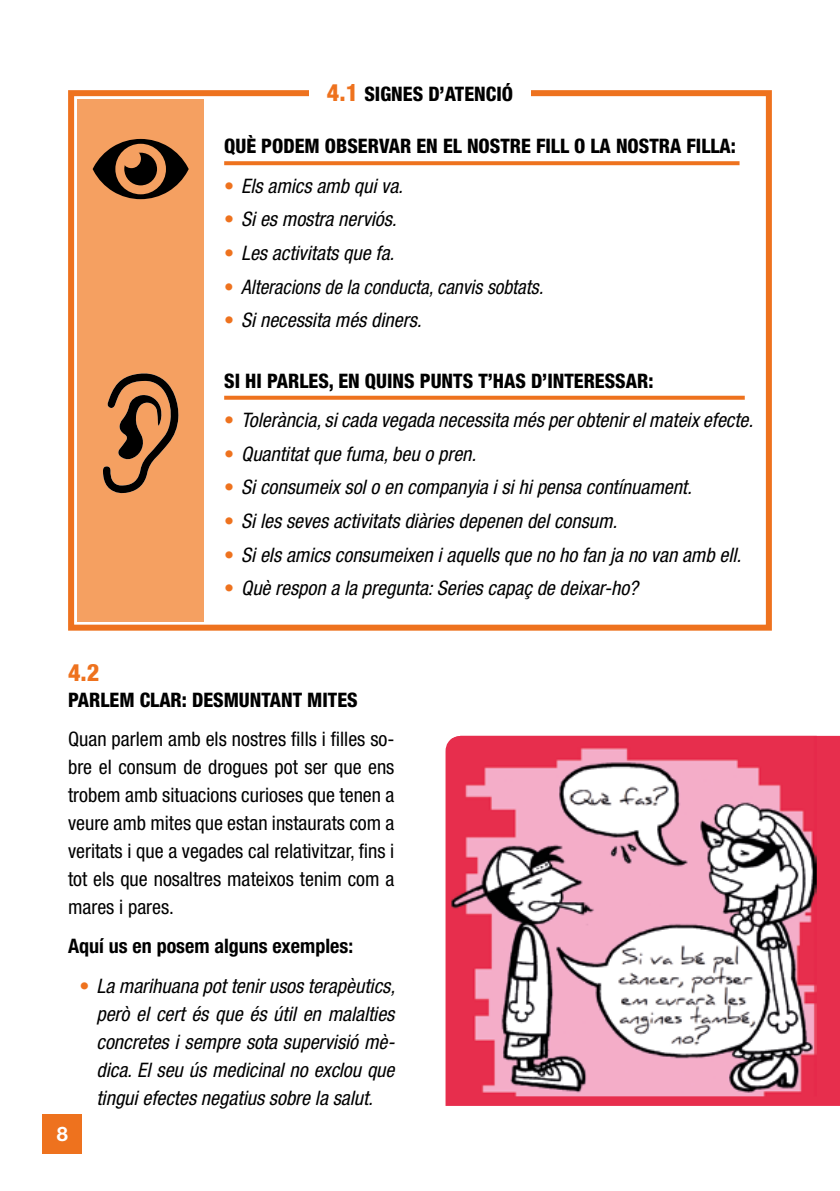
<style>
.page{position:relative;width:840px;height:1191px;background:#fff}
.page>*{position:absolute;margin:0;border:0;box-sizing:border-box;transform-origin:0 0}
.t1{font:800 condensed 24px "Helvetica Neue LT Std";color:#ee721e}
.t2{font:italic condensed 20px/28px "Helvetica Neue LT Std";color:#000;text-align:justify}
.t3{font:condensed 20px/28px "Helvetica Neue LT Std";color:#000;text-align:justify}
.t4{font:800 condensed 20px "Helvetica Neue LT Std";color:#000}
.t5{font:italic condensed 20px "Helvetica Neue LT Std";color:#000;scale:.96 1}
.t6{font:700 condensed 20px "Helvetica Neue LT Std";color:#000}
.t7{font:700 20px "Helvetica Neue LT Std";color:#fff}
.s1{font-size:24px;color:#ee721e}
.s2{font-style:normal;color:#ee721e}
</style>
<div class="page">
<div style="left:43px;top:1114px;width:39px;height:40px;background:#ee721e"></div>
<svg style="left:445px;top:736px;width:394px;height:370px;background:#e73250"></svg>
<img style="left:450px;top:736px;width:366px;height:360px">
<svg style="left:224px;top:161px;width:515px;height:4px;background:#ee792a"></svg>
<svg style="left:224px;top:396px;width:520px;height:4px;background:#ef7b2c"></svg>
<div style="left:68px;top:90px;width:703px;height:540px;border:6px solid #ee721e"></div>
<div style="left:309px;top:73px;width:221px;height:39px;background:#fff"></div>
<div style="left:77px;top:99px;width:126px;height:522px;background:#f5a061"></div>
<svg style="left:93px;top:139px;width:96px;height:60px"></svg>
<div style="left:115px;top:144px;width:51px;height:50px;border:9px solid #f5a061;border-radius:50%"></div>
<div style="left:122px;top:149px;width:19px;height:19px;background:#f5a061;border-radius:50%"></div>
<svg style="left:103px;top:373px;width:76px;height:121px"></svg>
<p class="t4" style="left:327px;top:81px;width:187px"><span class="s1">4.1</span> SIGNES D’ATENCIÓ</p>
<p class="t4" style="left:224px;top:134px;width:513px">QUÈ PODEM OBSERVAR EN EL NOSTRE FILL O LA NOSTRA FILLA:</p>
<p class="t2" style="left:224px;top:172px;width:180px"><span class="s2">•</span> Els amics amb qui va.</p>
<p class="t2" style="left:224px;top:206px;width:174px"><span class="s2">•</span> Si es mostra nerviós.</p>
<p class="t2" style="left:224px;top:239px;width:171px"><span class="s2">•</span> Les activitats que fa.</p>
<p class="t5" style="left:224px;top:275px;width:334px"><span class="s2">•</span> Alteracions de la conducta, canvis sobtats.</p>
<p class="t2" style="left:224px;top:307px;width:199px"><span class="s2">•</span> Si necessita més diners.</p>
<p class="t4" style="left:224px;top:368px;width:430px">SI HI PARLES, EN QUINS PUNTS T’HAS D’INTERESSAR:</p>
<p class="t2" style="left:224px;top:406px;width:530px"><span class="s2">•</span> Tolerància, si cada vegada necessita més per obtenir el mateix efecte.</p>
<p class="t2" style="left:224px;top:440px;width:253px"><span class="s2">•</span> Quantitat que fuma, beu o pren.</p>
<p class="t2" style="left:224px;top:474px;width:469px"><span class="s2">•</span> Si consumeix sol o en companyia i si hi pensa contínuament.</p>
<p class="t2" style="left:224px;top:507px;width:394px"><span class="s2">•</span> Si les seves activitats diàries depenen del consum.</p>
<p class="t2" style="left:224px;top:541px;width:518px"><span class="s2">•</span> Si els amics consumeixen i aquells que no ho fan ja no van amb ell.</p>
<p class="t2" style="left:224px;top:575px;width:415px"><span class="s2">•</span> Què respon a la pregunta: Series capaç de deixar-ho?</p>
<p class="t1" style="left:68px;top:657px;width:33px">4.2</p>
<p class="t4" style="left:68px;top:687px;width:291px">PARLEM CLAR: DESMUNTANT MITES</p>
<p class="t3" style="left:68px;top:724px;width:328px">Quan parlem amb els nostres fills i filles so&shy;bre el consum de drogues pot ser que ens trobem amb situacions curioses que tenen a veure amb mites que estan instaurats com a veritats i que a vegades cal relativitzar, fins i tot els que nosaltres mateixos tenim com a mares i pares.</p>
<p class="t6" style="left:68px;top:934px;width:286px">Aquí us en posem alguns exemples:</p>
<p class="t2" style="left:96px;top:972px;width:300px;text-indent:-17px"><span class="s2">•</span> La marihuana pot tenir usos terapèutics, però el cert és que és útil en malalties concretes i sempre sota supervisió mè&shy;dica. El seu ús medicinal no exclou que tingui efectes negatius sobre la salut.</p>
<p class="t7" style="left:57px;top:1121px;width:13px">8</p>
</div>
